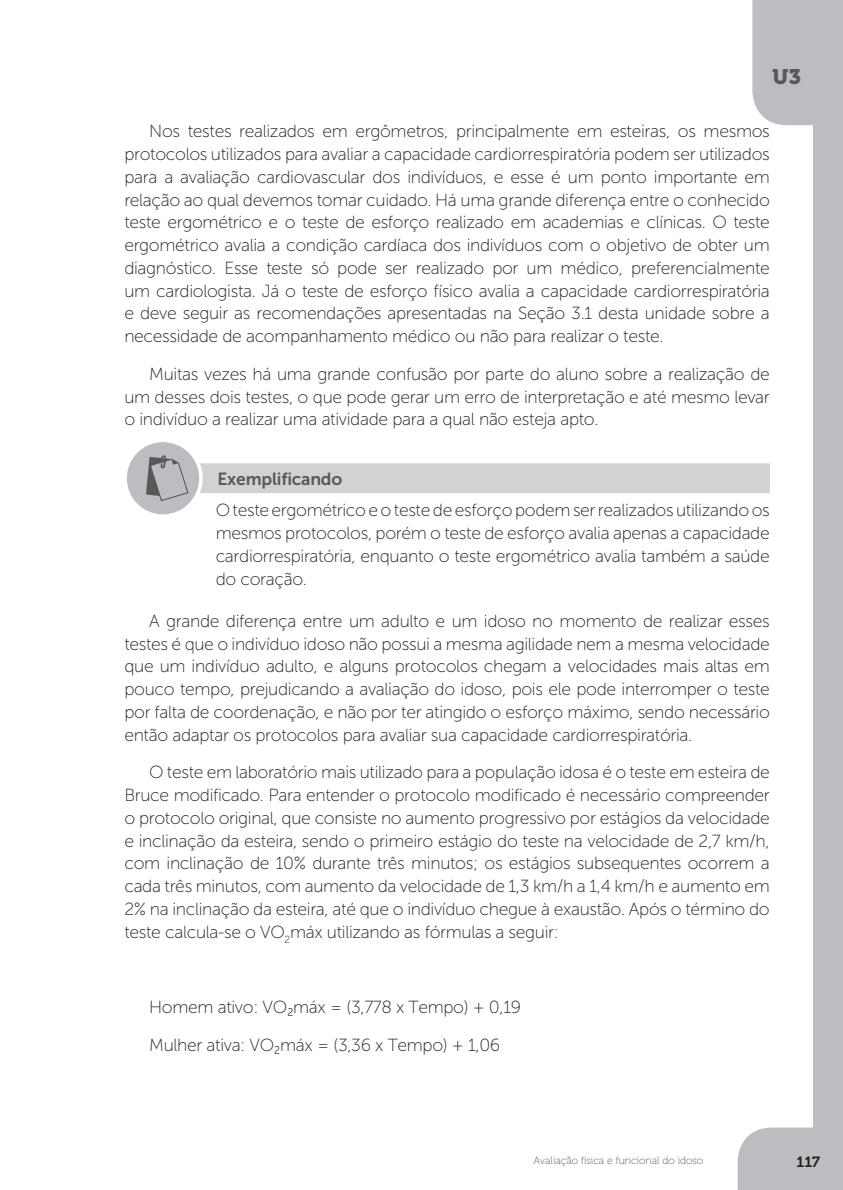
<style>
.page{position:relative;width:843px;height:1190px;background:#fff}
.page>*{position:absolute;margin:0;border:0;box-sizing:border-box;transform-origin:0 0}
.t1{font:21px "Museo 900";color:#57585a}
.t2{font:17.5px/22.8px "Museo Sans 100";letter-spacing:-.02em;color:#231f20;text-align:justify}
.t3{font:17.5px "Museo Sans 700";letter-spacing:-.01em;color:#57585a}
.t4{font:14.7px "Museo 700";color:#231f20}
.t5{font:10.5px "Museo 100";color:#57585a}
</style>
<div class="page">
<svg style="left:737px;top:1127px;width:75px;height:63px;background:#c0c1c4"></svg>
<svg style="left:752px;top:0;width:60px;height:483px"></svg>
<div style="left:812px;top:0;width:30px;height:1190px;background:#bcbdc0"></div>
<div style="left:132px;top:463px;width:637px;height:30px;background:#d1d2d4;border:2px solid #d1d2d4"></div>
<div style="left:125px;top:440px;width:76px;height:76px;background:#bcbdc0;border-radius:50%"></div>
<div style="left:123px;top:438px;width:79px;height:80px;border:4px solid #fff;border-radius:50%"></div>
<svg style="left:146px;top:455px;width:42px;height:46px"></svg>
<p class="t1" style="left:772px;top:65px;width:30px">U3</p>
<p class="t2" style="left:124px;top:120px;width:646px;text-indent:25px">Nos testes realizados em ergômetros, principalmente em esteiras, os mesmos protocolos utilizados para avaliar a capacidade cardiorrespiratória podem ser utilizados para a avaliação cardiovascular dos indivíduos, e esse é um ponto importante em relação ao qual devemos tomar cuidado. Há uma grande diferença entre o conhecido teste ergométrico e o teste de esforço realizado em academias e clínicas. O teste ergométrico avalia a condição cardíaca dos indivíduos com o objetivo de obter um diagnóstico. Esse teste só pode ser realizado por um médico, preferencialmente um cardiologista. Já o teste de esforço físico avalia a capacidade cardiorrespiratória e deve seguir as recomendações apresentadas na Seção 3.1 desta unidade sobre a necessidade de acompanhamento médico ou não para realizar o teste.</p>
<p class="t2" style="left:124px;top:363px;width:646px;text-indent:25px">Muitas vezes há uma grande confusão por parte do aluno sobre a realização de um desses dois testes, o que pode gerar um erro de interpretação e até mesmo levar o indivíduo a realizar uma atividade para a qual não esteja apto.</p>
<p class="t3" style="left:217px;top:469px;width:126px">Exemplificando</p>
<p class="t2" style="left:215px;top:499px;width:555px">O teste ergométrico e o teste de esforço podem ser realizados utilizando os mesmos protocolos, porém o teste de esforço avalia apenas a capacidade cardiorrespiratória, enquanto o teste ergométrico avalia também a saúde do coração.</p>
<p class="t2" style="left:124px;top:610px;width:646px;text-indent:25px">A grande diferença entre um adulto e um idoso no momento de realizar esses testes é que o indivíduo idoso não possui a mesma agilidade nem a mesma velocidade que um indivíduo adulto, e alguns protocolos chegam a velocidades mais altas em pouco tempo, prejudicando a avaliação do idoso, pois ele pode interromper o teste por falta de coordenação, e não por ter atingido o esforço máximo, sendo necessário então adaptar os protocolos para avaliar sua capacidade cardiorrespiratória.</p>
<p class="t2" style="left:124px;top:761px;width:646px;text-indent:25px">O teste em laboratório mais utilizado para a população idosa é o teste em esteira de Bruce modificado. Para entender o protocolo modificado é necessário compreender o protocolo original, que consiste no aumento progressivo por estágios da velocidade e inclinação da esteira, sendo o primeiro estágio do teste na velocidade de 2,7 km/h, com inclinação de 10% durante três minutos; os estágios subsequentes ocorrem a cada três minutos, com aumento da velocidade de 1,3 km/h a 1,4 km/h e aumento em 2% na inclinação da esteira, até que o indivíduo chegue à exaustão. Após o término do teste calcula-se o VO<sub>2</sub>máx utilizando as fórmulas a seguir:</p>
<p class="t2" style="left:149px;top:988px;width:373px;line-height:37.6px">Homem ativo: VO₂máx = (3,778 x Tempo) + 0,19<br>Mulher ativa: VO₂máx = (3,36 x Tempo) + 1,06</p>
<p class="t5" style="left:533px;top:1155px;width:171px">Avaliação física e funcional do idoso</p>
<p class="t4" style="left:796px;top:1154px;width:25px">117</p>
</div>
